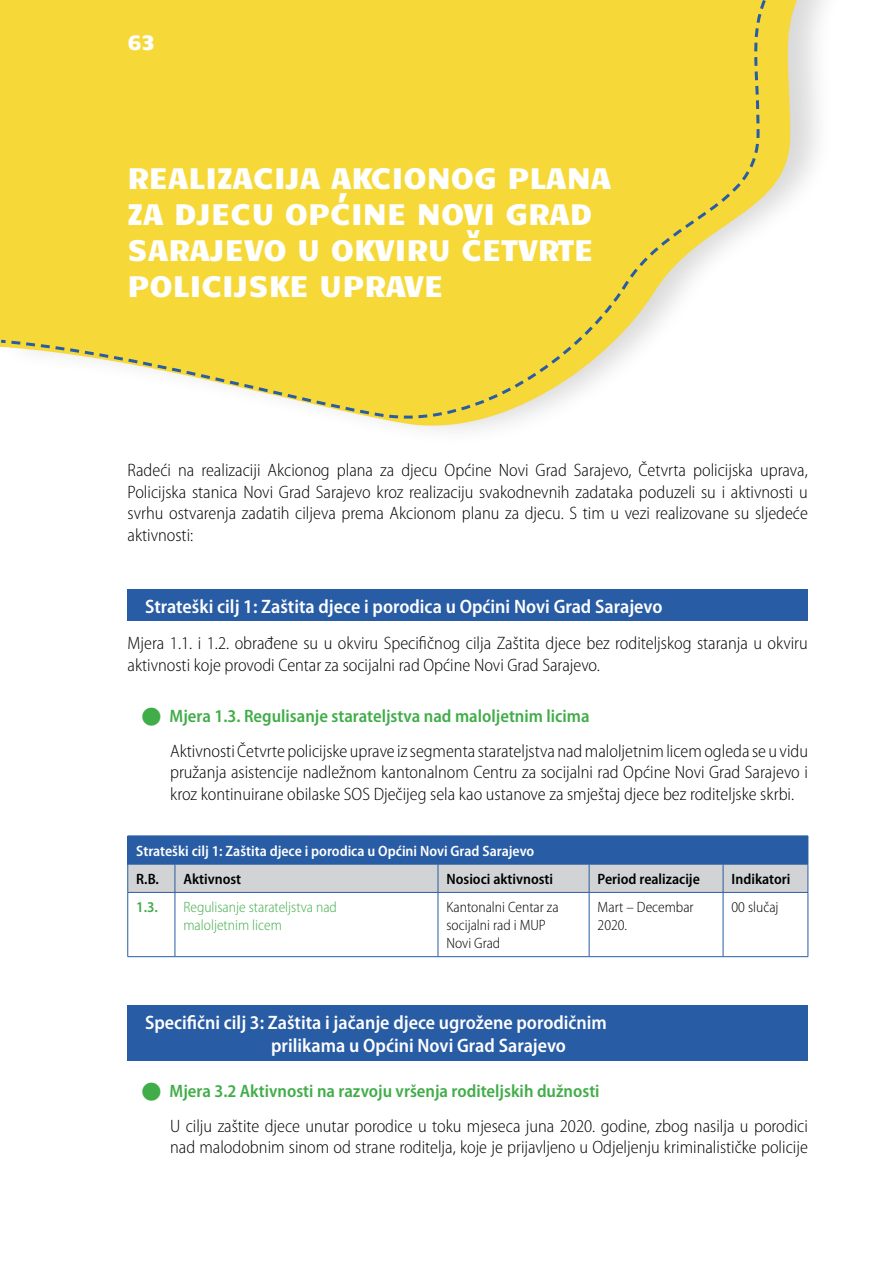
<style>
.page{position:relative;width:893px;height:1263px;background:#fff}
.page>*{position:absolute;margin:0;border:0;box-sizing:border-box;transform-origin:0 0}
.t1{font:30px/36px "Candal";color:#fff}
.t2{font:21px "Candal";color:#fff}
.t3{font:600 semi-condensed 19.5px/23.4px "Myriad Pro";color:#fff}
.t4{font:300 semi-condensed 18px/21.6px "Myriad Pro";color:#000}
.t5{font:300 semi-condensed 15px/18px "Myriad Pro";color:#000}
.t6{font:600 semi-condensed 15px "Myriad Pro";color:#fff}
.t7{font:600 semi-condensed 15px "Myriad Pro";color:#000}
.t8{font:300 semi-condensed 15px/18px "Myriad Pro";color:#41ad49}
.t9{font:600 semi-condensed 15px "Myriad Pro";color:#41ad49}
.s1{color:#41ad49}
.s2{font-weight:600;color:#41ad49}
</style>
<div class="page">
<svg style="left:378px;top:0;width:430px;height:430px"></svg>
<svg style="left:386px;top:419px;width:239px;height:7px"></svg>
<svg style="left:0;top:0;width:780px;height:419px;background:#f5dd54"></svg>
<div style="left:128px;top:589px;width:680px;height:32px;background:#285ca4"></div>
<svg style="left:127px;top:836px;width:682px;height:56px;background:#7995bb"></svg>
<hr style="left:128px;top:892px;width:47px;height:1px;background:#285ca4">
<hr style="left:127px;top:892px;width:1px;height:64px;background:#285ca4">
<hr style="left:175px;top:892px;width:263px;height:1px;background:#285ca4">
<hr style="left:175px;top:892px;width:1px;height:64px;background:#285ca4">
<hr style="left:438px;top:892px;width:151px;height:1px;background:#285ca4">
<hr style="left:438px;top:892px;width:1px;height:64px;background:#285ca4">
<hr style="left:589px;top:892px;width:134px;height:1px;background:#285ca4">
<hr style="left:589px;top:892px;width:1px;height:64px;background:#285ca4">
<hr style="left:723px;top:892px;width:85px;height:1px;background:#285ca4">
<hr style="left:723px;top:892px;width:1px;height:64px;background:#285ca4">
<hr style="left:808px;top:892px;width:1px;height:64px;background:#285ca4">
<hr style="left:128px;top:956px;width:47px;height:1px;background:#285ca4">
<hr style="left:175px;top:956px;width:263px;height:1px;background:#285ca4">
<hr style="left:438px;top:956px;width:151px;height:1px;background:#285ca4">
<hr style="left:589px;top:956px;width:134px;height:1px;background:#285ca4">
<hr style="left:723px;top:956px;width:85px;height:1px;background:#285ca4">
<div style="left:128px;top:1005px;width:680px;height:55px;background:#285ca4"></div>
<p class="t2" style="left:128px;top:27px;width:29px">63</p>
<h1 class="t1" style="left:128px;top:162px;width:485px">REALIZACIJA AKCIONOG PLANA<br>ZA DJECU OPĆINE NOVI GRAD<br>SARAJEVO U OKVIRU ČETVRTE<br>POLICIJSKE UPRAVE</h1>
<p class="t4" style="left:128px;top:460px;width:682px;text-align:justify">Radeći na realizaciji Akcionog plana za djecu Općine Novi Grad Sarajevo, Četvrta policijska uprava, Policijska stanica Novi Grad Sarajevo kroz realizaciju svakodnevnih zadataka poduzeli su i aktivnosti u svrhu ostvarenja zadatih ciljeva prema Akcionom planu za djecu. S tim u vezi realizovane su sljedeće aktivnosti:</p>
<p class="t3" style="left:145px;top:595px;width:519px">Strateški cilj 1: Zaštita djece i porodica u Općini Novi Grad Sarajevo</p>
<p class="t4" style="left:128px;top:633px;width:682px">Mjera 1.1. i 1.2. obrađene su u okviru Specifičnog cilja Zaštita djece bez roditeljskog staranja u okviru aktivnosti koje provodi Centar za socijalni rad Općine Novi Grad Sarajevo.</p>
<p class="t4" style="left:170px;top:699px;width:639px;line-height:34.3px;text-indent:-28px"><span class="s1">■</span> <span class="s2">Mjera 1.3. Regulisanje starateljstva nad maloljetnim licima<br></span>Aktivnosti Četvrte policijske uprave iz segmenta starateljstva nad maloljetnim licem ogleda se u vidu</p>
<p class="t4" style="left:170px;top:762px;width:639px">pružanja asistencije nadležnom kantonalnom Centru za socijalni rad Općine Novi Grad Sarajevo i kroz kontinuirane obilaske SOS Dječijeg sela kao ustanove za smještaj djece bez roditeljske skrbi.</p>
<p class="t6" style="left:136px;top:842px;width:400px">Strateški cilj 1: Zaštita djece i porodica u Općini Novi Grad Sarajevo</p>
<p class="t7" style="left:136px;top:871px;width:24px">R.B.</p>
<p class="t7" style="left:183px;top:871px;width:59px">Aktivnost</p>
<p class="t7" style="left:446px;top:871px;width:108px">Nosioci aktivnosti</p>
<p class="t7" style="left:598px;top:871px;width:104px">Period realizacije</p>
<p class="t7" style="left:732px;top:871px;width:60px">Indikatori</p>
<p class="t9" style="left:136px;top:899px;width:23px">1.3.</p>
<p class="t8" style="left:183px;top:898px;width:155px">Regulisanje starateljstva nad maloljetnim licem</p>
<p class="t5" style="left:446px;top:898px;width:114px">Kantonalni Centar za socijalni rad i MUP<br>Novi Grad</p>
<p class="t5" style="left:598px;top:898px;width:98px">Mart – Decembar<br>2020.</p>
<p class="t5" style="left:731px;top:898px;width:49px">00 slučaj</p>
<p class="t3" style="left:271px;top:1010px;width:337px;text-indent:-126px">Specifični cilj 3: Zaštita i jačanje djece ugrožene porodičnim prilikama u Općini Novi Grad Sarajevo</p>
<p class="t4" style="left:170px;top:1074px;width:639px;line-height:34.3px;text-indent:-28px"><span class="s1">■</span> <span class="s2">Mjera 3.2 Aktivnosti na razvoju vršenja roditeljskih dužnosti<br></span>U cilju zaštite djece unutar porodice u toku mjeseca juna 2020. godine, zbog nasilja u porodici</p>
<p class="t4" style="left:170px;top:1137px;width:639px">nad malodobnim sinom od strane roditelja, koje je prijavljeno u Odjeljenju kriminalističke policije</p>
</div>
